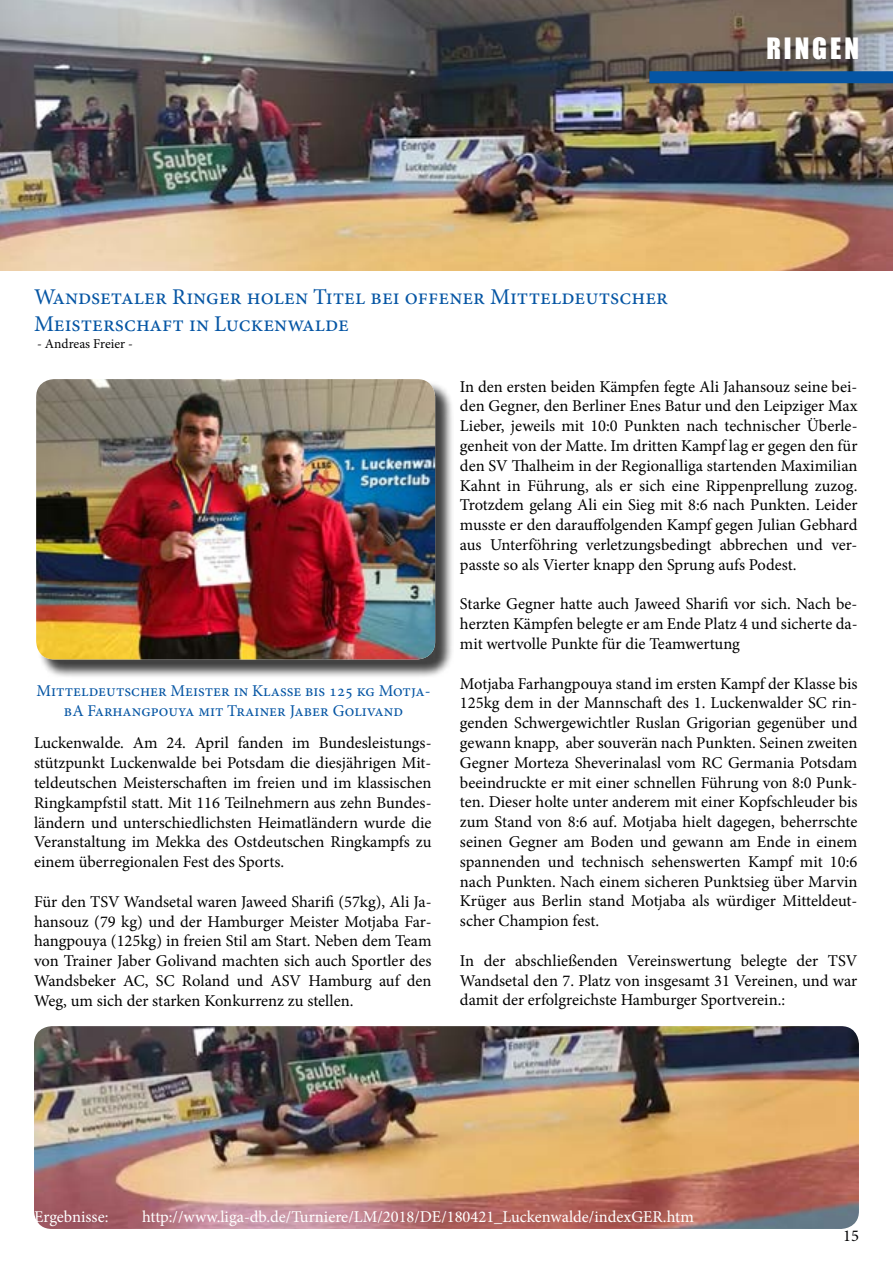
<style>
.page{position:relative;width:893px;height:1263px;background:#fff}
.page>*{position:absolute;margin:0;border:0;box-sizing:border-box;transform-origin:0 0}
.t1{font:27px "Impact";letter-spacing:.11em;color:#fff}
.t2{font:22.5px/27px "Minion Pro";color:#0555a4}
.t3{font:16.5px/19.8px "Minion Pro";letter-spacing:-.005em;color:#000;text-align:justify}
.t4{font:16.5px "Minion Pro";color:#fff}
.t5{font:16.5px/19.8px "Minion Pro";color:#0555a4;text-align:center}
.t6{font:16.5px "Minion Pro";color:#020203}
.t7{font:13.5px "Minion Pro";color:#020203}
</style>
<div class="page">
<img style="left:34px;top:1026px;width:825px;height:203px">
<img style="left:1px;top:0;width:892px;height:270px">
<svg style="left:649px;top:71px;width:244px;height:12px;background:#0755a2"></svg>
<div style="left:39px;top:382px;width:415px;height:297px;background:#000;opacity:.75"></div>
<img style="left:36px;top:379px;width:399px;height:280px">
<h2 class="t2" style="left:34px;top:284px;width:636px">Wandsetaler Ringer holen Titel bei offener Mitteldeutscher<br>Meisterschaft in Luckenwalde</h2>
<p class="t7" style="left:37px;top:334px;width:97px">- Andreas Freier -</p>
<h1 class="t1" style="left:766px;top:27px;width:94px">RINGEN</h1>
<p class="t5" style="left:36px;top:681px;width:396px">Mitteldeutscher Meister in Klasse bis 125 kg Motja&shy;bA Farhangpouya mit Trainer Jaber Golivand</p>
<p class="t3" style="left:34px;top:733px;width:399px">Luckenwalde. Am 24. April fanden im Bundesleistungs&shy;stützpunkt Luckenwalde bei Potsdam die diesjährigen Mit&shy;teldeutschen Meisterschaften im freien und im klassischen Ringkampfstil statt. Mit 116 Teilnehmern aus zehn Bundes&shy;ländern und unterschiedlichsten Heimatländern wurde die Veranstaltung im Mekka des Ostdeutschen Ringkampfs zu einem überregionalen Fest des Sports.</p>
<p class="t3" style="left:34px;top:892px;width:399px">Für den TSV Wandsetal waren Jaweed Sharifi (57kg), Ali Ja&shy;hansouz (79 kg) und der Hamburger Meister Motjaba Far&shy;hangpouya (125kg) in freien Stil am Start. Neben dem Team von Trainer Jaber Golivand machten sich auch Sportler des Wandsbeker AC, SC Roland und ASV Hamburg auf den Weg, um sich der starken Konkurrenz zu stellen.</p>
<p class="t3" style="left:460px;top:376px;width:399px">In den ersten beiden Kämpfen fegte Ali Jahansouz seine bei&shy;den Gegner, den Berliner Enes Batur und den Leipziger Max Lieber, jeweils mit 10:0 Punkten nach technischer Überle&shy;genheit von der Matte. Im dritten Kampf lag er gegen den für den SV Thalheim in der Regionalliga startenden Maximilian Kahnt in Führung, als er sich eine Rippenprellung zuzog.<br>Trotzdem gelang Ali ein Sieg mit 8:6 nach Punkten. Leider musste er den darauffolgenden Kampf gegen Julian Gebhard aus Unterföhring verletzungsbedingt abbrechen und ver&shy;passte so als Vierter knapp den Sprung aufs Podest.</p>
<p class="t3" style="left:460px;top:594px;width:399px">Starke Gegner hatte auch Jaweed Sharifi vor sich. Nach be&shy;herzten Kämpfen belegte er am Ende Platz 4 und sicherte da&shy;mit wertvolle Punkte für die Teamwertung</p>
<p class="t3" style="left:460px;top:673px;width:399px">Motjaba Farhangpouya stand im ersten Kampf der Klasse bis 125kg dem in der Mannschaft des 1. Luckenwalder SC rin&shy;genden Schwergewichtler Ruslan Grigorian gegenüber und gewann knapp, aber souverän nach Punkten. Seinen zweiten Gegner Morteza Sheverinalasl vom RC Germania Potsdam beeindruckte er mit einer schnellen Führung von 8:0 Punk&shy;ten. Dieser holte unter anderem mit einer Kopfschleuder bis zum Stand von 8:6 auf. Motjaba hielt dagegen, beherrschte seinen Gegner am Boden und gewann am Ende in einem spannenden und technisch sehenswerten Kampf mit 10:6 nach Punkten. Nach einem sicheren Punktsieg über Marvin Krüger aus Berlin stand Motjaba als würdiger Mitteldeut&shy;scher Champion fest.</p>
<p class="t3" style="left:460px;top:951px;width:399px">In der abschließenden Vereinswertung belegte der TSV Wandsetal den 7. Platz von insgesamt 31 Vereinen, und war damit der erfolgreichste Hamburger Sportverein.:</p>
<p class="t4" style="left:34px;top:1205px;width:76px">Ergebnisse:</p>
<p class="t4" style="left:142px;top:1205px;width:553px">http://www.liga-db.de/Turniere/LM/2018/DE/180421_Luckenwalde/indexGER.htm</p>
<p class="t6" style="left:843px;top:1224px;width:17px">15</p>
</div>
